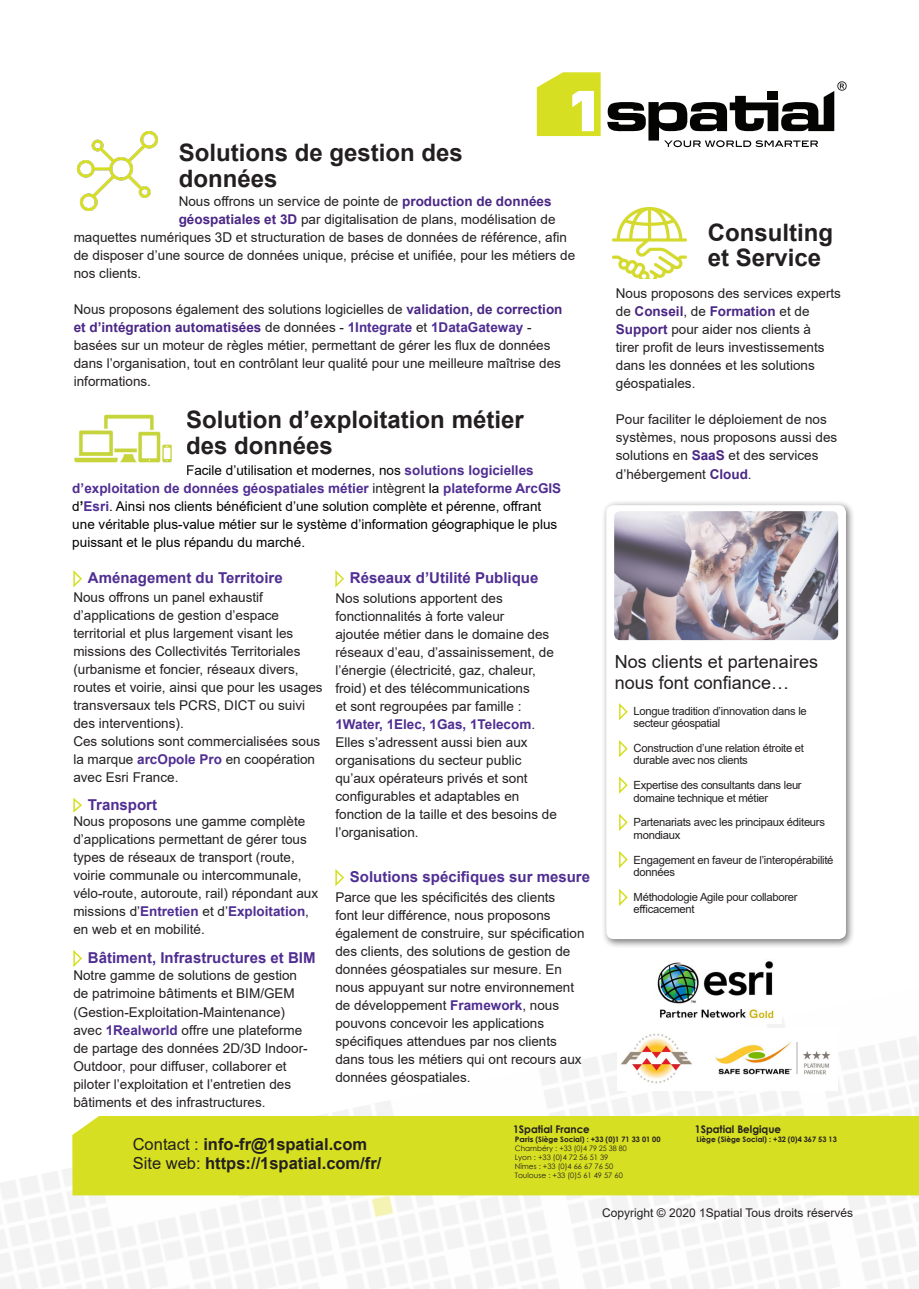
<style>
.page{position:relative;width:919px;height:1289px;background:#fff}
.page>*{position:absolute;margin:0;border:0;box-sizing:border-box;transform-origin:0 0}
.med{font:700 24px/25.5px "Arial";color:#231f20}
.med-2{font:18px/21.6px "Arial";color:#231f20}
.t1{font:700 16.5px "Arial";color:#231f20}
.med-3{font:700 15px "Arial";color:#502e92}
.med-4{font:13.5px/18px "Arial";color:#231f20}
.t2{font:13.5px/18px "Arial";color:#000}
.med-5{font:700 13.5px "Arial";color:#502e92}
.t3{font:12px "Arial";color:#231f20}
.med-6{font:11.25px/12.3px "Arial";letter-spacing:-.025em;color:#231f20}
.t4{font:700 10.5px "Century Gothic";color:#231f20}
.t5{font:7.5px "Century Gothic";color:#231f20}
.t6{font:700 7.5px "Century Gothic";color:#231f20;scale:1.12 1}
.t7{font:700 7.5px "Century Gothic";color:#231f20}
.s1{font-weight:700;color:#4a2785}
.s2{font-weight:700;color:#502e92}
.s3{color:#231f20}
.s4{font-weight:700}
.s5{color:#502e92}
.s6{font-weight:400;color:#231f20}
.s7{font-weight:400}
</style>
<div class="page">
<svg style="left:536px;top:72px;width:64px;height:64px"></svg>
<svg style="left:607px;top:81px;width:239px;height:66px"></svg>
<img style="left:78px;top:131px;width:79px;height:79px">
<img style="left:74px;top:414px;width:98px;height:49px">
<img style="left:657px;top:961px;width:117px;height:60px">
<img style="left:617px;top:1032px;width:220px;height:58px">
<img style="left:612px;top:207px;width:75px;height:71px">
<svg style="left:73px;top:570px;width:9px;height:18px"></svg>
<svg style="left:335px;top:570px;width:9px;height:18px"></svg>
<svg style="left:73px;top:950px;width:9px;height:17px"></svg>
<svg style="left:335px;top:869px;width:9px;height:18px"></svg>
<div style="left:601px;top:500px;width:254px;height:448px;background:#231f20;opacity:.75"></div>
<div style="left:606px;top:505px;width:239px;height:434px;background:#fff;border-radius:7px"></div>
<img style="left:614px;top:511px;width:224px;height:129px">
<svg style="left:619px;top:703px;width:9px;height:18px"></svg>
<svg style="left:619px;top:740px;width:9px;height:18px"></svg>
<svg style="left:619px;top:776px;width:9px;height:18px"></svg>
<svg style="left:619px;top:813px;width:9px;height:18px"></svg>
<svg style="left:619px;top:851px;width:9px;height:17px"></svg>
<svg style="left:619px;top:888px;width:9px;height:18px"></svg>
<svg style="left:73px;top:797px;width:9px;height:16px"></svg>
<div style="left:72px;top:1115px;width:846px;height:80px;background:#d6df21"></div>
<p class="med" style="left:179px;top:140px;width:286px">Solutions de gestion des données</p>
<p class="med-4" style="left:179px;top:192px;width:374px">Nous offrons un service de pointe de <span class="s1">production de données</span></p>
<p class="med-4" style="left:179px;top:210px;width:378px"><span class="s1">géospatiales et 3D</span> par digitalisation de plans, modélisation de</p>
<p class="med-4" style="left:74px;top:228px;width:495px">maquettes numériques 3D et structuration de bases de données de référence, afin</p>
<p class="med-4" style="left:74px;top:246px;width:503px">de disposer d’une source de données unique, précise et unifiée, pour les métiers de</p>
<p class="med-4" style="left:74px;top:264px;width:69px">nos clients.</p>
<p class="med-4" style="left:74px;top:300px;width:490px">Nous proposons également des solutions logicielles de <span class="s1">validation, de correction et d’intégration automatisées</span> de données - <span class="s2">1Integrate</span> et <span class="s2">1DataGateway</span> - basées sur un moteur de règles métier, permettant de gérer les flux de données dans l’organisation, tout en contrôlant leur qualité pour une meilleure maîtrise des informations.</p>
<p class="med" style="left:186px;top:407px;width:339px">Solution d’exploitation métier</p>
<p class="med" style="left:186px;top:432px;width:148px">des données</p>
<p class="t2" style="left:72px;top:461px;width:490px;text-indent:114px">Facile d’utilisation et modernes, nos <span class="s2">solutions logicielles d’exploitation de données géospatiales métier</span> <span class="s3">intègrent</span> la <span class="s2">plateforme ArcGIS </span>d<span class="s4">’</span><span class="s2">Esri</span>. Ainsi nos clients bénéficient d’une solution complète et pérenne, offrant une véritable plus-value métier sur le système d’information géographique le plus puissant et le plus répandu du marché.</p>
<p class="med-3" style="left:88px;top:567px;width:196px">Aménagement du Territoire</p>
<p class="med-4" style="left:73px;top:588px;width:251px">Nous offrons un panel exhaustif d’applications de gestion d’espace territorial et plus largement visant les missions des Collectivités Territoriales (urbanisme et foncier, réseaux divers, routes et voirie, ainsi que pour les usages transversaux tels PCRS, DICT ou suivi des interventions).<br>Ces solutions sont commercialisées sous la marque <span class="s2">arcOpole Pro</span> en coopération avec Esri France.</p>
<p class="med-3" style="left:88px;top:794px;width:71px">Transport</p>
<p class="med-4" style="left:73px;top:811px;width:246px">Nous proposons une gamme complète d’applications permettant de gérer tous types de réseaux de transport (route, voirie communale ou intercommunale, vélo-route, autoroute, rail) répondant aux missions d’<span class="s2">Entretien</span> et d’<span class="s2">Exploitation</span>, en web et en mobilité.</p>
<p class="med-3" style="left:88px;top:946px;width:229px">Bâtiment, Infrastructures et BIM</p>
<p class="med-4" style="left:73px;top:966px;width:236px">Notre gamme de solutions de gestion de patrimoine bâtiments et BIM/GEM (Gestion-Exploitation-Maintenance) avec <span class="s2">1Realworld</span> offre une plateforme de partage des données 2D/3D Indoor-Outdoor<span class="s5">,</span> pour diffuser, collaborer et piloter l’exploitation et l’entretien des bâtiments et des infrastructures.</p>
<p class="med-3" style="left:350px;top:567px;width:190px">Réseaux d’Utilité Publique</p>
<p class="med-4" style="left:335px;top:589px;width:169px">Nos solutions apportent des</p>
<p class="med-4" style="left:335px;top:607px;width:170px">fonctionnalités à forte valeur</p>
<p class="med-4" style="left:335px;top:625px;width:215px">ajoutée métier dans le domaine des</p>
<p class="med-4" style="left:335px;top:643px;width:220px">réseaux d’eau, d’assainissement, de</p>
<p class="med-4" style="left:335px;top:661px;width:202px">l’énergie (électricité, gaz, chaleur,</p>
<p class="med-4" style="left:335px;top:679px;width:196px">froid) et des télécommunications</p>
<p class="med-4" style="left:335px;top:697px;width:188px">et sont regroupées par famille :</p>
<p class="med-5" style="left:335px;top:715px;width:201px">1Water, 1Elec, 1Gas, 1Telecom<span class="s6">.</span></p>
<p class="med-4" style="left:335px;top:733px;width:194px">Elles s’adressent aussi bien aux</p>
<p class="med-4" style="left:335px;top:751px;width:188px">organisations du secteur public</p>
<p class="med-4" style="left:335px;top:769px;width:194px">qu’aux opérateurs privés et sont</p>
<p class="med-4" style="left:335px;top:787px;width:185px">configurables et adaptables en</p>
<p class="med-4" style="left:335px;top:805px;width:223px">fonction de la taille et des besoins de</p>
<p class="med-4" style="left:335px;top:823px;width:85px">l’organisation.</p>
<p class="med-3" style="left:350px;top:866px;width:242px">Solutions spécifiques sur mesure</p>
<p class="med-4" style="left:335px;top:888px;width:251px">Parce que les spécificités des clients<br>font leur différence, nous proposons également de construire, sur spécification des clients, des solutions de gestion de données géospatiales sur mesure. En nous appuyant sur notre environnement de développement <span class="s2">Framework</span>, nous pouvons concevoir les applications spécifiques attendues par nos clients dans tous les métiers qui ont recours aux données géospatiales.</p>
<p class="med" style="left:707px;top:220px;width:127px">Consulting</p>
<p class="med" style="left:707px;top:245px;width:115px">et Service</p>
<p class="med-4" style="left:615px;top:284px;width:227px">Nous proposons des services experts de <span class="s1">Conseil</span>, de <span class="s1">Formation</span> et de<br><span class="s1">Support</span> pour aider nos clients à<br>tirer profit de leurs investissements dans les données et les solutions géospatiales.</p>
<p class="med-4" style="left:615px;top:410px;width:223px">Pour faciliter le déploiement de nos systèmes, nous proposons aussi des solutions en <span class="s1">SaaS</span> et des services</p>
<p class="med-4" style="left:615px;top:465px;width:137px">d’hébergement <span class="s1">Cloud</span>.</p>
<p class="med-2" style="left:614px;top:650px;width:205px">Nos clients et partenaires nous font confiance…</p>
<p class="med-6" style="left:633px;top:704px;width:175px">Longue tradition d’innovation dans le secteur géospatial</p>
<p class="med-6" style="left:633px;top:742px;width:172px">Construction d’une relation étroite et durable avec nos clients</p>
<p class="med-6" style="left:633px;top:779px;width:170px">Expertise des consultants dans leur domaine technique et métier</p>
<p class="med-6" style="left:633px;top:816px;width:193px">Partenariats avec les principaux éditeurs mondiaux</p>
<p class="med-6" style="left:633px;top:853px;width:201px">Engagement en faveur de l’interopérabilité données</p>
<p class="med-6" style="left:633px;top:890px;width:165px">Méthodologie Agile pour collaborer efficacement</p>
<p class="t1" style="left:133px;top:1132px;width:236px"><span class="s7">Contact :</span> info-fr@1spatial.com</p>
<p class="t1" style="left:133px;top:1151px;width:250px"><span class="s7">Site web:</span> https://1spatial.com/fr/</p>
<p class="t4" style="left:513px;top:1121px;width:78px">1Spatial France</p>
<p class="t6" style="left:514px;top:1133px;width:132px">Paris (Siège Social) : +33 (0)1 71 33 01 00</p>
<p class="t5" style="left:514px;top:1143px;width:114px">Chambéry : +33 (0)4 79 25 38 80</p>
<p class="t5" style="left:514px;top:1152px;width:95px">Lyon : +33 (0)4 72 56 51 39</p>
<p class="t5" style="left:514px;top:1161px;width:100px">Nîmes : +33 (0)4 66 67 76 50</p>
<p class="t5" style="left:514px;top:1170px;width:109px">Toulouse : +33 (0)5 61 49 57 60</p>
<p class="t4" style="left:694px;top:1121px;width:88px">1Spatial Belgique</p>
<p class="t7" style="left:696px;top:1133px;width:142px">Liège (Siège Social) : +32 (0)4 367 53 13</p>
<p class="t3" style="left:602px;top:1204px;width:252px">Copyright © 2020 1Spatial Tous droits réservés</p>
</div>
